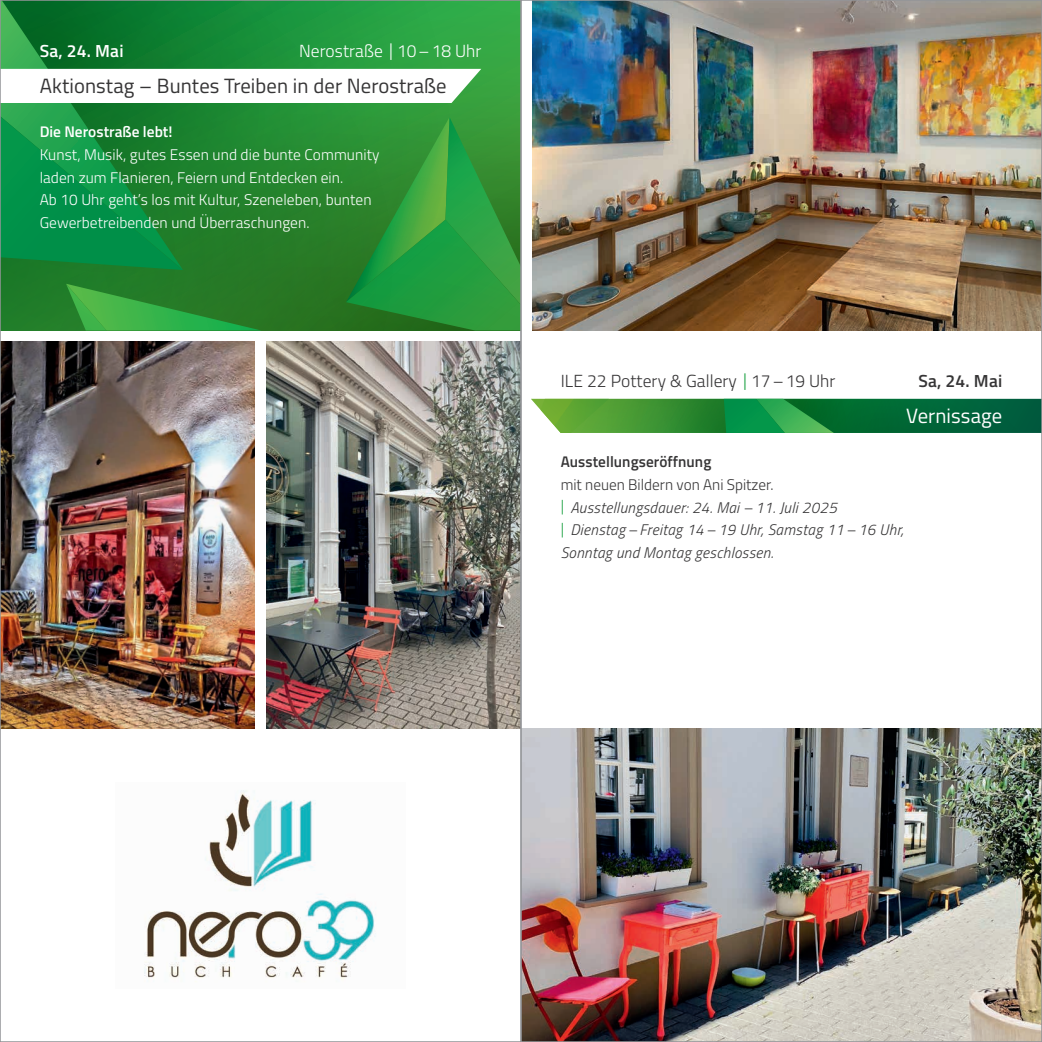
<style>
.page{position:relative;width:1042px;height:1042px;background:#fff}
.page>*{position:absolute;margin:0;border:0;box-sizing:border-box;transform-origin:0 0}
.t1{font:20.65px "Titillium";letter-spacing:.005em;color:#363536}
.t2{font:20.65px "Titillium";letter-spacing:.005em;color:#fff}
.t3{font:300 17.5px "Titillium";letter-spacing:.005em;color:#363536}
.t4{font:300 17.5px "Titillium";letter-spacing:.005em;color:#fff}
.t5{font:600 17.5px "Titillium";letter-spacing:.01em;color:#fff}
.t6{font:600 17.5px "Titillium";letter-spacing:.01em;color:#363536}
.t7{font:300 15.4px/22.8px "Titillium";letter-spacing:.005em;color:#fff}
.t8{font:italic 300 15.4px/22.8px "Titillium";letter-spacing:.02em;color:#363536}
.t9{font:600 15.4px "Titillium";letter-spacing:.005em;color:#363536}
.t10{font:600 15.4px "Titillium";color:#fff}
.s1{color:#1fa245}
.s2{font-style:normal}
.s3{font-style:normal;color:#1fa245}
</style>
<div class="page">
<img style="left:532px;top:2px;width:508px;height:328px">
<img style="left:266px;top:342px;width:253px;height:387px">
<img style="left:2px;top:342px;width:253px;height:387px">
<svg style="left:531px;top:399px;width:509px;height:34px;background:#24843e"></svg>
<svg style="left:2px;top:2px;width:517px;height:328px;background:#359849"></svg>
<img style="left:144px;top:790px;width:232px;height:192px">
<img style="left:523px;top:729px;width:517px;height:311px">
<p class="t5" style="left:40px;top:38px;width:85px">Sa, 24. Mai</p>
<p class="t4" style="left:299px;top:39px;width:184px">Nerostraße | 10–18 Uhr</p>
<h1 class="t1" style="left:40px;top:71px;width:408px">Aktionstag – Buntes Treiben in der Nerostraße</h1>
<p class="t10" style="left:40px;top:120px;width:134px">Die Nerostraße lebt!</p>
<p class="t7" style="left:40px;top:142px;width:341px">Kunst, Musik, gutes Essen und die bunte Community laden zum Flanieren, Feiern und Entdecken ein.<br>Ab 10 Uhr geht’s los mit Kultur, Szeneleben, bunten Gewerbetreibenden und Überraschungen.</p>
<p class="t3" style="left:561px;top:369px;width:276px">ILE 22 Pottery &amp; Gallery <span class="s1">|</span> 17–19 Uhr</p>
<p class="t6" style="left:918px;top:368px;width:85px">Sa, 24. Mai</p>
<h1 class="t2" style="left:906px;top:401px;width:98px">Vernissage</h1>
<p class="t9" style="left:561px;top:450px;width:152px">Ausstellungseröffnung</p>
<p class="t8" style="left:561px;top:472px;width:345px"><span class="s2">mit neuen Bildern von Ani Spitzer.<br></span><span class="s3">|</span> Ausstellungsdauer: 24. Mai – 11. Juli 2025<br><span class="s3">|</span> Dienstag – Freitag 14 – 19 Uhr, Samstag 11 – 16 Uhr, Sonntag und Montag geschlossen.</p>
</div>
